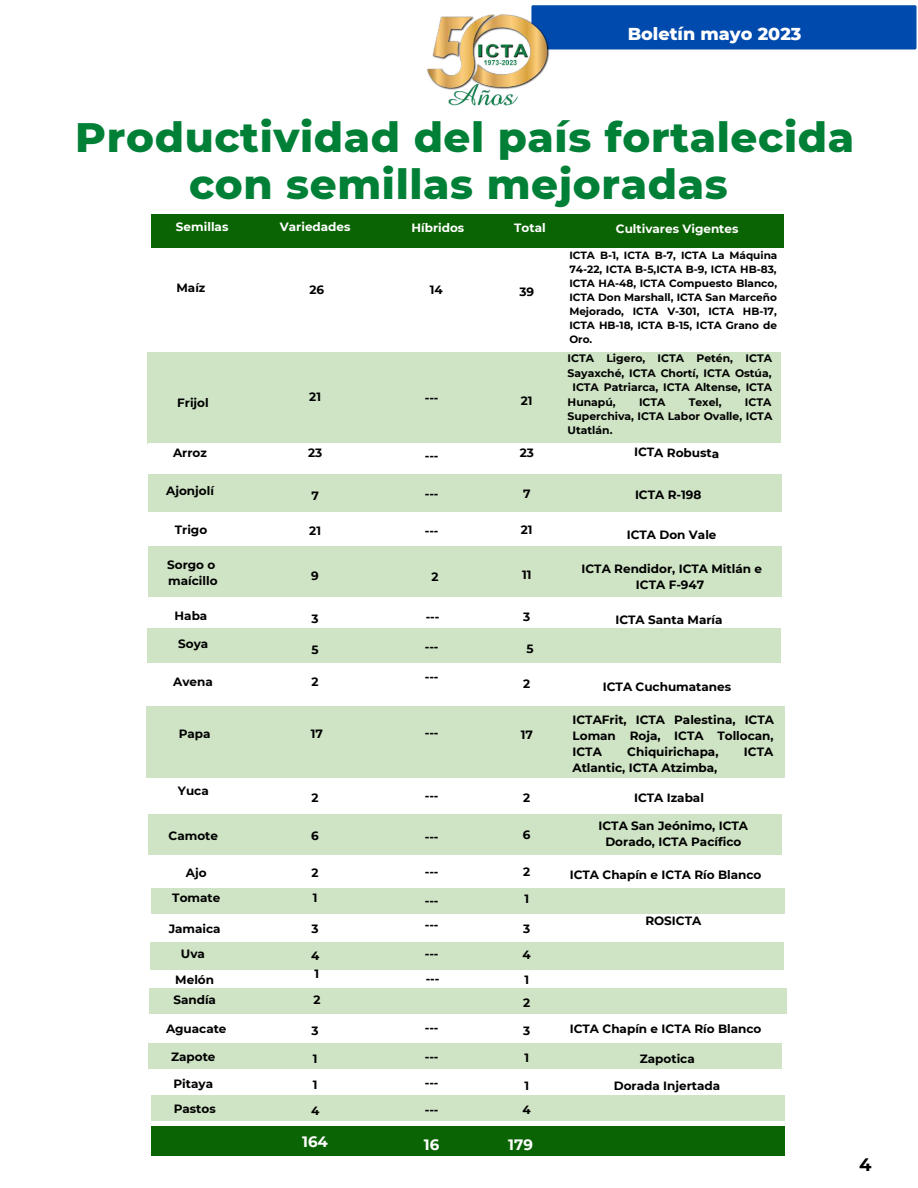
<style>
.page{position:relative;width:918px;height:1188px;background:#fff}
.page>*{position:absolute;margin:0;border:0;box-sizing:border-box;transform-origin:0 0}
.t1{font:800 42px/47.2px "Montserrat";letter-spacing:.015em;color:#008037;text-align:center}
.t2{font:700 18px "Montserrat";color:#000}
.t3{font:800 17.55px "Montserrat";color:#fff}
.t4{font:700 15px "Montserrat";color:#fff}
.t5{font:700 12px/16px "Montserrat";color:#000;text-align:center}
.t6{font:700 12px "Montserrat";color:#fff}
.t7{font:700 10.8px/14.4px "Montserrat";color:#000;text-align:justify}
.t8{font:700 10.5px/14px "Montserrat";color:#000;text-align:justify}
</style>
<div class="page">
<div style="left:151px;top:214px;width:633px;height:33px;background:#0b6403"></div>
<div style="left:147px;top:352px;width:633px;height:92px;background:#cfe4c5"></div>
<div style="left:148px;top:443px;width:633px;height:29px;background:#fff"></div>
<div style="left:148px;top:474px;width:634px;height:38px;background:#cfe4c5"></div>
<div style="left:148px;top:546px;width:634px;height:51px;background:#cfe4c5"></div>
<div style="left:147px;top:706px;width:638px;height:72px;background:#cfe4c5"></div>
<div style="left:147px;top:629px;width:633px;height:34px;background:#cfe4c5"></div>
<div style="left:148px;top:814px;width:634px;height:41px;background:#cfe4c5"></div>
<div style="left:151px;top:968px;width:634px;height:25px;background:linear-gradient(to right,#fff,#fff)"></div>
<div style="left:150px;top:942px;width:634px;height:27px;background:#cfe4c5"></div>
<div style="left:150px;top:971px;width:634px;height:21px;background:#fff"></div>
<div style="left:149px;top:988px;width:637px;height:25px;background:#cfe4c5"></div>
<div style="left:151px;top:888px;width:634px;height:26px;background:#cfe4c5"></div>
<div style="left:148px;top:1043px;width:634px;height:25px;background:#cfe4c5"></div>
<div style="left:151px;top:1095px;width:634px;height:26px;background:#cfe4c5"></div>
<div style="left:151px;top:1127px;width:634px;height:29px;background:#0b6403"></div>
<div style="left:554px;top:5px;width:363px;height:45px;background:#004aad"></div>
<img style="left:427px;top:5px;width:127px;height:101px">
<h3 class="t3" style="left:628px;top:23px;width:175px">Boletín mayo 2023</h3>
<h1 class="t1" style="left:75px;top:113px;width:780px">Productividad del país fortalecida con semillas mejoradas</h1>
<p class="t6" style="left:176px;top:219px;width:54px">Semillas</p>
<p class="t6" style="left:280px;top:219px;width:72px">Variedades</p>
<p class="t6" style="left:411px;top:221px;width:54px">Híbridos</p>
<p class="t6" style="left:514px;top:220px;width:33px">Total</p>
<p class="t6" style="left:616px;top:221px;width:124px">Cultivares Vigentes</p>
<p class="t5" style="left:176px;top:279px;width:30px">Maíz</p>
<p class="t5" style="left:310px;top:282px;width:16px">26</p>
<p class="t5" style="left:430px;top:281px;width:14px">14</p>
<p class="t5" style="left:519px;top:284px;width:16px">39</p>
<p class="t5" style="left:177px;top:394px;width:33px">Frijol</p>
<p class="t5" style="left:309px;top:389px;width:13px">21</p>
<p class="t5" style="left:425px;top:390px;width:15px">---</p>
<p class="t5" style="left:521px;top:393px;width:13px">21</p>
<p class="t8" style="left:569px;top:248px;width:210px">ICTA B-1, ICTA B-7, ICTA La Máquina 74-22, ICTA B-5,ICTA B-9, ICTA HB-83, ICTA HA-48, ICTA Compuesto Blanco, ICTA Don Marshall, ICTA San Marceño Mejorado, ICTA V-301, ICTA HB-17, ICTA HB-18, ICTA B-15, ICTA Grano de Oro.</p>
<p class="t7" style="left:568px;top:351px;width:206px">ICTA Ligero, ICTA Petén, ICTA</p>
<p class="t7" style="left:568px;top:366px;width:206px">Sayaxché, ICTA Chortí, ICTA Ostúa,</p>
<p class="t7" style="left:572px;top:380px;width:201px">ICTA Patriarca, ICTA Altense, ICTA</p>
<p class="t7" style="left:568px;top:394px;width:50px">Hunapú,</p>
<p class="t7" style="left:639px;top:394px;width:28px">ICTA</p>
<p class="t7" style="left:689px;top:394px;width:34px">Texel,</p>
<p class="t7" style="left:568px;top:394px;width:206px;text-indent:177px">ICTA Superchiva, ICTA Labor Ovalle, ICTA Utatlán.</p>
<p class="t5" style="left:173px;top:445px;width:35px">Arroz</p>
<p class="t5" style="left:308px;top:445px;width:16px">23</p>
<p class="t5" style="left:425px;top:447px;width:15px">---</p>
<p class="t5" style="left:520px;top:445px;width:16px">23</p>
<p class="t5" style="left:634px;top:444px;width:86px;rotate:1deg">ICTA Robusta</p>
<p class="t5" style="left:166px;top:482px;width:49px">Ajonjolí</p>
<p class="t5" style="left:311px;top:488px;width:9px">7</p>
<p class="t5" style="left:425px;top:486px;width:15px">---</p>
<p class="t5" style="left:523px;top:486px;width:9px">7</p>
<p class="t5" style="left:635px;top:487px;width:68px">ICTA R-198</p>
<p class="t5" style="left:175px;top:522px;width:34px">Trigo</p>
<p class="t5" style="left:309px;top:523px;width:13px">21</p>
<p class="t5" style="left:425px;top:523px;width:15px">---</p>
<p class="t5" style="left:521px;top:522px;width:13px">21</p>
<p class="t5" style="left:627px;top:526px;width:91px">ICTA Don Vale</p>
<p class="t5" style="left:167px;top:557px;width:52px;text-align:left">Sorgo o maícillo</p>
<p class="t5" style="left:311px;top:568px;width:9px">9</p>
<p class="t5" style="left:522px;top:566px;width:11px">11</p>
<p class="t5" style="left:582px;top:560px;width:182px">ICTA Rendidor, ICTA Mitlán e<br>ICTA F-947</p>
<p class="t5" style="left:431px;top:568px;width:9px">2</p>
<p class="t5" style="left:175px;top:608px;width:34px">Haba</p>
<p class="t5" style="left:312px;top:610px;width:9px">3</p>
<p class="t5" style="left:426px;top:609px;width:15px">---</p>
<p class="t5" style="left:523px;top:609px;width:9px">3</p>
<p class="t5" style="left:615px;top:611px;width:109px">ICTA Santa María</p>
<p class="t5" style="left:178px;top:635px;width:32px">Soya</p>
<p class="t5" style="left:312px;top:642px;width:9px">5</p>
<p class="t5" style="left:425px;top:638px;width:15px">---</p>
<p class="t5" style="left:526px;top:640px;width:9px">5</p>
<p class="t5" style="left:425px;top:669px;width:15px">---</p>
<p class="t5" style="left:173px;top:674px;width:41px">Avena</p>
<p class="t5" style="left:312px;top:674px;width:9px">2</p>
<p class="t5" style="left:523px;top:676px;width:9px">2</p>
<p class="t5" style="left:179px;top:726px;width:33px">Papa</p>
<p class="t5" style="left:311px;top:726px;width:14px">17</p>
<p class="t5" style="left:521px;top:727px;width:14px">17</p>
<p class="t5" style="left:425px;top:725px;width:15px">---</p>
<p class="t5" style="left:603px;top:679px;width:130px">ICTA Cuchumatanes</p>
<p class="t5" style="left:573px;top:711px;width:203px;text-align:justify">ICTAFrit, ICTA Palestina, ICTA Loman Roja, ICTA Tollocan, ICTA</p>
<p class="t5" style="left:627px;top:743px;width:93px">Chiquirichapa,</p>
<p class="t5" style="left:744px;top:743px;width:31px">ICTA</p>
<p class="t5" style="left:573px;top:759px;width:146px">Atlantic, ICTA Atzimba,</p>
<p class="t5" style="left:178px;top:783px;width:32px">Yuca</p>
<p class="t5" style="left:312px;top:790px;width:9px">2</p>
<p class="t5" style="left:425px;top:788px;width:15px">---</p>
<p class="t5" style="left:523px;top:790px;width:9px">2</p>
<p class="t5" style="left:634px;top:790px;width:71px">ICTA Izabal</p>
<p class="t5" style="left:169px;top:828px;width:51px">Camote</p>
<p class="t5" style="left:311px;top:828px;width:9px">6</p>
<p class="t5" style="left:425px;top:829px;width:15px">---</p>
<p class="t5" style="left:523px;top:826px;width:9px">6</p>
<p class="t5" style="left:599px;top:817px;width:151px">ICTA San Jeónimo, ICTA<br>Dorado, ICTA Pacífico</p>
<p class="t5" style="left:186px;top:864px;width:22px">Ajo</p>
<p class="t5" style="left:312px;top:865px;width:9px">2</p>
<p class="t5" style="left:425px;top:864px;width:15px">---</p>
<p class="t5" style="left:523px;top:864px;width:9px">2</p>
<p class="t5" style="left:570px;top:867px;width:193px">ICTA Chapín e ICTA Río Blanco</p>
<p class="t5" style="left:172px;top:889px;width:50px">Tomate</p>
<p class="t5" style="left:313px;top:889px;width:6px">1</p>
<p class="t5" style="left:425px;top:893px;width:15px">---</p>
<p class="t5" style="left:524px;top:891px;width:6px">1</p>
<p class="t5" style="left:169px;top:921px;width:53px">Jamaica</p>
<p class="t5" style="left:312px;top:921px;width:9px">3</p>
<p class="t5" style="left:425px;top:917px;width:15px">---</p>
<p class="t5" style="left:523px;top:921px;width:9px">3</p>
<p class="t5" style="left:181px;top:946px;width:26px">Uva</p>
<p class="t5" style="left:311px;top:948px;width:10px">4</p>
<p class="t5" style="left:425px;top:946px;width:15px">---</p>
<p class="t5" style="left:523px;top:947px;width:10px">4</p>
<p class="t5" style="left:175px;top:971px;width:40px">Melón</p>
<p class="t5" style="left:315px;top:966px;width:6px">1</p>
<p class="t5" style="left:426px;top:970px;width:15px">---</p>
<p class="t5" style="left:524px;top:971px;width:6px">1</p>
<p class="t5" style="left:173px;top:992px;width:44px">Sandía</p>
<p class="t5" style="left:313px;top:992px;width:9px">2</p>
<p class="t5" style="left:523px;top:995px;width:9px">2</p>
<p class="t5" style="left:645px;top:913px;width:57px">ROSICTA</p>
<p class="t5" style="left:166px;top:1020px;width:62px">Aguacate</p>
<p class="t5" style="left:312px;top:1022px;width:9px">3</p>
<p class="t5" style="left:425px;top:1019px;width:15px">---</p>
<p class="t5" style="left:523px;top:1023px;width:9px">3</p>
<p class="t5" style="left:570px;top:1020px;width:193px">ICTA Chapín e ICTA Río Blanco</p>
<p class="t5" style="left:171px;top:1048px;width:46px">Zapote</p>
<p class="t5" style="left:313px;top:1050px;width:6px">1</p>
<p class="t5" style="left:425px;top:1049px;width:15px">---</p>
<p class="t5" style="left:524px;top:1050px;width:6px">1</p>
<p class="t5" style="left:640px;top:1051px;width:56px">Zapotica</p>
<p class="t5" style="left:174px;top:1076px;width:41px">Pitaya</p>
<p class="t5" style="left:313px;top:1076px;width:6px">1</p>
<p class="t5" style="left:524px;top:1077px;width:6px">1</p>
<p class="t5" style="left:425px;top:1075px;width:15px">---</p>
<p class="t5" style="left:614px;top:1077px;width:108px">Dorada Injertada</p>
<p class="t5" style="left:174px;top:1101px;width:44px">Pastos</p>
<p class="t5" style="left:311px;top:1103px;width:10px">4</p>
<p class="t5" style="left:425px;top:1102px;width:15px">---</p>
<p class="t5" style="left:523px;top:1102px;width:10px">4</p>
<p class="t4" style="left:302px;top:1132px;width:27px">164</p>
<p class="t4" style="left:424px;top:1135px;width:17px">16</p>
<p class="t4" style="left:508px;top:1135px;width:26px">179</p>
<h2 class="t2" style="left:859px;top:1154px;width:14px">4</h2>
</div>
